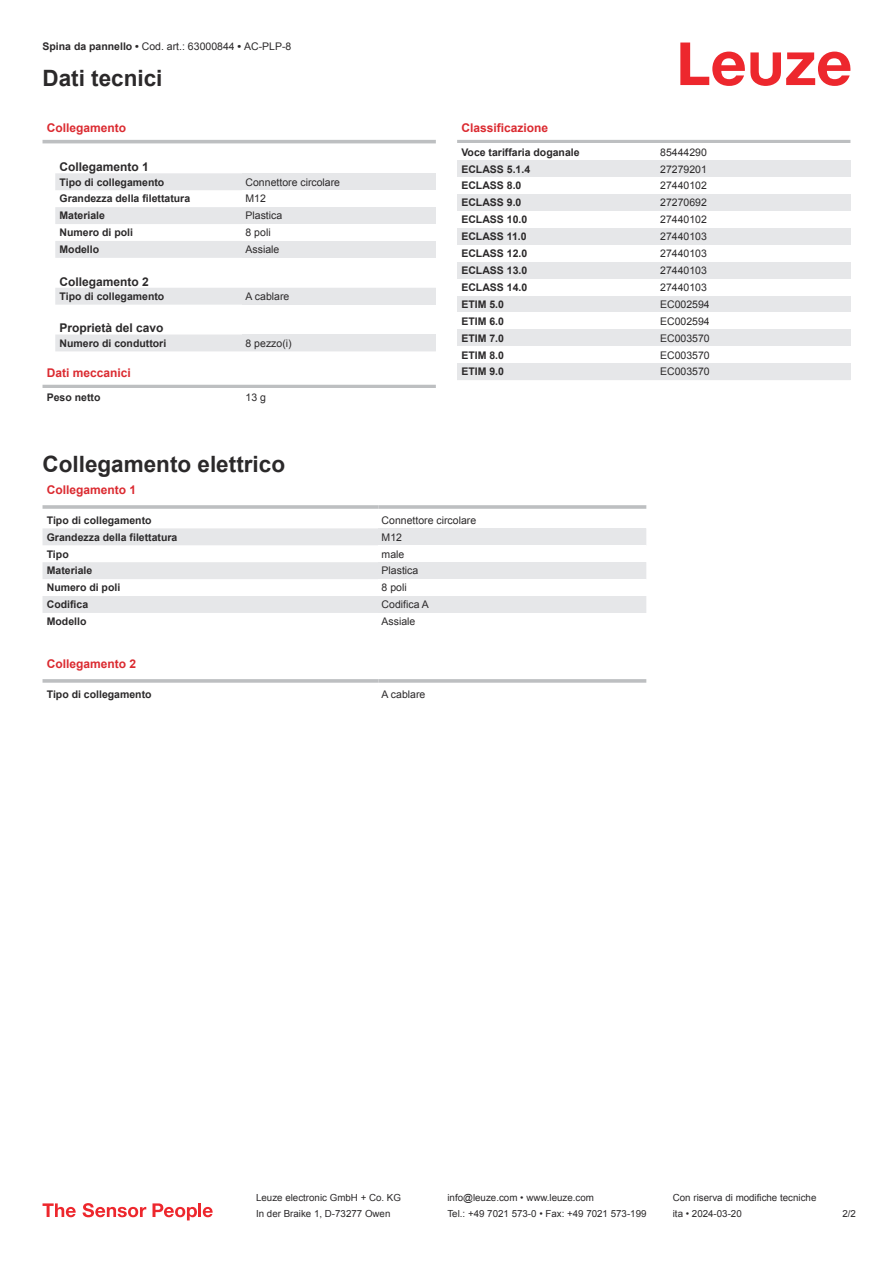
<style>
.page{position:relative;width:893px;height:1263px;background:#fff}
.page>*{position:absolute;margin:0;border:0;box-sizing:border-box;transform-origin:0 0}
.t1{font:700 22.5px "Arial";color:#2b292a}
.t2{font:700 12px "Arial";color:#db2a30}
.t3{font:700 12px "Arial";color:#2b292a}
.t4{font:700 10.5px "Arial";color:#2b292a}
.t5{font:10.5px "Arial";color:#2b292a}
.t6{font:9.75px "Arial";color:#2b292a}
.s1{font-weight:700}
</style>
<div class="page">
<svg style="left:680px;top:43px;width:170px;height:43px"></svg>
<svg style="left:43px;top:143px;width:393px;height:209px"></svg>
<svg style="left:55px;top:173px;width:381px;height:178px"></svg>
<hr style="left:43px;top:140px;width:393px;height:3px;background:#bdbfc1">
<div style="left:242px;top:173px;width:194px;height:17px;background:#e6e7e9"></div>
<div style="left:242px;top:190px;width:194px;height:17px;background:#fff"></div>
<div style="left:242px;top:207px;width:194px;height:17px;background:#e6e7e9"></div>
<div style="left:242px;top:224px;width:194px;height:17px;background:#fff"></div>
<div style="left:242px;top:241px;width:194px;height:17px;background:#e6e7e9"></div>
<div style="left:242px;top:288px;width:194px;height:17px;background:#e6e7e9"></div>
<div style="left:242px;top:334px;width:194px;height:17px;background:#e6e7e9"></div>
<hr style="left:43px;top:385px;width:393px;height:3px;background:#bdbfc1">
<svg style="left:43px;top:528px;width:335px;height:85px;fill:#e6e7e9"></svg>
<hr style="left:43px;top:505px;width:335px;height:4px;background:#c3c5c7">
<svg style="left:378px;top:505px;width:268px;height:4px"></svg>
<div style="left:378px;top:528px;width:268px;height:17px;background:#e6e7e9"></div>
<div style="left:378px;top:562px;width:268px;height:17px;background:#e6e7e9"></div>
<div style="left:378px;top:596px;width:268px;height:17px;background:#e6e7e9"></div>
<svg style="left:43px;top:679px;width:335px;height:4px"></svg>
<hr style="left:378px;top:679px;width:268px;height:4px;background:#c5c7c9">
<hr style="left:457px;top:140px;width:393px;height:3px;background:#bdbfc1">
<div style="left:457px;top:160px;width:200px;height:17px;background:#e6e7e9"></div>
<div style="left:657px;top:160px;width:193px;height:17px;background:#e6e7e9"></div>
<div style="left:457px;top:194px;width:200px;height:17px;background:#e6e7e9"></div>
<div style="left:657px;top:194px;width:193px;height:17px;background:#e6e7e9"></div>
<div style="left:457px;top:228px;width:200px;height:17px;background:#e6e7e9"></div>
<div style="left:657px;top:228px;width:193px;height:17px;background:#e6e7e9"></div>
<div style="left:457px;top:262px;width:200px;height:17px;background:#e6e7e9"></div>
<div style="left:657px;top:262px;width:193px;height:17px;background:#e6e7e9"></div>
<div style="left:457px;top:296px;width:200px;height:16px;background:#e6e7e9"></div>
<div style="left:657px;top:296px;width:193px;height:16px;background:#e6e7e9"></div>
<div style="left:457px;top:329px;width:200px;height:17px;background:#e6e7e9"></div>
<div style="left:657px;top:329px;width:193px;height:17px;background:#e6e7e9"></div>
<div style="left:457px;top:363px;width:200px;height:17px;background:#e6e7e9"></div>
<div style="left:657px;top:363px;width:193px;height:17px;background:#e6e7e9"></div>
<svg style="left:43px;top:1203px;width:33px;height:14px"></svg>
<svg style="left:83px;top:1203px;width:63px;height:14px"></svg>
<svg style="left:153px;top:1203px;width:44px;height:17px"></svg>
<hr style="left:198px;top:1203px;width:3px;height:14px;background:#ed272d">
<svg style="left:203px;top:1207px;width:10px;height:10px"></svg>
<p class="t5" style="left:43px;top:43px;width:250px"><span class="s1">Spina da pannello •</span> Cod. art.: 63000844 <span class="s1">•</span> AC-PLP-8</p>
<h1 class="t1" style="left:43px;top:70px;width:122px">Dati tecnici</h1>
<p class="t2" style="left:47px;top:123px;width:81px">Collegamento</p>
<p class="t3" style="left:60px;top:162px;width:91px">Collegamento 1</p>
<p class="t4" style="left:60px;top:178px;width:106px">Tipo di collegamento</p>
<p class="t5" style="left:246px;top:178px;width:96px">Connettore circolare</p>
<p class="t4" style="left:60px;top:195px;width:132px">Grandezza della filettatura</p>
<p class="t5" style="left:246px;top:195px;width:22px">M12</p>
<p class="t4" style="left:60px;top:212px;width:47px">Materiale</p>
<p class="t5" style="left:246px;top:212px;width:38px">Plastica</p>
<p class="t4" style="left:60px;top:229px;width:75px">Numero di poli</p>
<p class="t5" style="left:246px;top:229px;width:27px">8 poli</p>
<p class="t4" style="left:60px;top:245px;width:41px">Modello</p>
<p class="t5" style="left:246px;top:245px;width:35px">Assiale</p>
<p class="t3" style="left:60px;top:277px;width:91px">Collegamento 2</p>
<p class="t4" style="left:60px;top:292px;width:106px">Tipo di collegamento</p>
<p class="t5" style="left:246px;top:292px;width:45px">A cablare</p>
<p class="t3" style="left:60px;top:324px;width:106px">Proprietà del cavo</p>
<p class="t4" style="left:60px;top:339px;width:108px">Numero di conduttori</p>
<p class="t5" style="left:246px;top:339px;width:48px">8 pezzo(i)</p>
<p class="t2" style="left:47px;top:368px;width:86px">Dati meccanici</p>
<p class="t4" style="left:47px;top:393px;width:55px">Peso netto</p>
<p class="t5" style="left:246px;top:393px;width:22px">13 g</p>
<p class="t2" style="left:461px;top:123px;width:88px">Classificazione</p>
<p class="t4" style="left:461px;top:148px;width:120px">Voce tariffaria doganale</p>
<p class="t5" style="left:660px;top:148px;width:48px">85444290</p>
<p class="t4" style="left:461px;top:165px;width:70px">ECLASS 5.1.4</p>
<p class="t5" style="left:660px;top:165px;width:48px">27279201</p>
<p class="t4" style="left:461px;top:182px;width:62px">ECLASS 8.0</p>
<p class="t5" style="left:660px;top:182px;width:48px">27440102</p>
<p class="t4" style="left:461px;top:199px;width:62px">ECLASS 9.0</p>
<p class="t5" style="left:660px;top:199px;width:48px">27270692</p>
<p class="t4" style="left:461px;top:216px;width:67px">ECLASS 10.0</p>
<p class="t5" style="left:660px;top:216px;width:48px">27440102</p>
<p class="t4" style="left:461px;top:233px;width:67px">ECLASS 11.0</p>
<p class="t5" style="left:660px;top:232px;width:48px">27440103</p>
<p class="t4" style="left:461px;top:249px;width:67px">ECLASS 12.0</p>
<p class="t5" style="left:660px;top:249px;width:48px">27440103</p>
<p class="t4" style="left:461px;top:266px;width:67px">ECLASS 13.0</p>
<p class="t5" style="left:660px;top:266px;width:48px">27440103</p>
<p class="t4" style="left:461px;top:283px;width:67px">ECLASS 14.0</p>
<p class="t5" style="left:660px;top:283px;width:48px">27440103</p>
<p class="t4" style="left:461px;top:300px;width:44px">ETIM 5.0</p>
<p class="t5" style="left:660px;top:300px;width:51px">EC002594</p>
<p class="t4" style="left:461px;top:317px;width:44px">ETIM 6.0</p>
<p class="t5" style="left:660px;top:317px;width:51px">EC002594</p>
<p class="t4" style="left:461px;top:334px;width:44px">ETIM 7.0</p>
<p class="t5" style="left:660px;top:334px;width:51px">EC003570</p>
<p class="t4" style="left:461px;top:351px;width:44px">ETIM 8.0</p>
<p class="t5" style="left:660px;top:351px;width:51px">EC003570</p>
<p class="t4" style="left:461px;top:368px;width:44px">ETIM 9.0</p>
<p class="t5" style="left:660px;top:368px;width:51px">EC003570</p>
<h1 class="t1" style="left:43px;top:456px;width:244px">Collegamento elettrico</h1>
<p class="t2" style="left:47px;top:486px;width:91px">Collegamento 1</p>
<p class="t4" style="left:47px;top:516px;width:106px">Tipo di collegamento</p>
<p class="t5" style="left:382px;top:516px;width:96px">Connettore circolare</p>
<p class="t4" style="left:47px;top:533px;width:132px">Grandezza della filettatura</p>
<p class="t5" style="left:382px;top:533px;width:22px">M12</p>
<p class="t4" style="left:47px;top:550px;width:23px">Tipo</p>
<p class="t5" style="left:382px;top:550px;width:24px">male</p>
<p class="t4" style="left:47px;top:567px;width:47px">Materiale</p>
<p class="t5" style="left:382px;top:567px;width:38px">Plastica</p>
<p class="t4" style="left:47px;top:584px;width:75px">Numero di poli</p>
<p class="t5" style="left:382px;top:584px;width:27px">8 poli</p>
<p class="t4" style="left:47px;top:601px;width:43px">Codifica</p>
<p class="t5" style="left:382px;top:600px;width:49px">Codifica A</p>
<p class="t4" style="left:47px;top:617px;width:41px">Modello</p>
<p class="t5" style="left:382px;top:617px;width:35px">Assiale</p>
<p class="t2" style="left:47px;top:659px;width:91px">Collegamento 2</p>
<p class="t4" style="left:47px;top:690px;width:106px">Tipo di collegamento</p>
<p class="t5" style="left:382px;top:690px;width:45px">A cablare</p>
<p class="t6" style="left:256px;top:1194px;width:146px">Leuze electronic GmbH + Co. KG</p>
<p class="t6" style="left:447px;top:1194px;width:148px">info@leuze.com • www.leuze.com</p>
<p class="t6" style="left:673px;top:1194px;width:145px">Con riserva di modifiche tecniche</p>
<p class="t6" style="left:256px;top:1210px;width:136px">In der Braike 1, D-73277 Owen</p>
<p class="t6" style="left:447px;top:1210px;width:201px">Tel.: +49 7021 573-0 • Fax: +49 7021 573-199</p>
<p class="t6" style="left:673px;top:1210px;width:70px">ita • 2024-03-20</p>
<p class="t6" style="left:842px;top:1210px;width:15px">2 /2</p>
</div>
